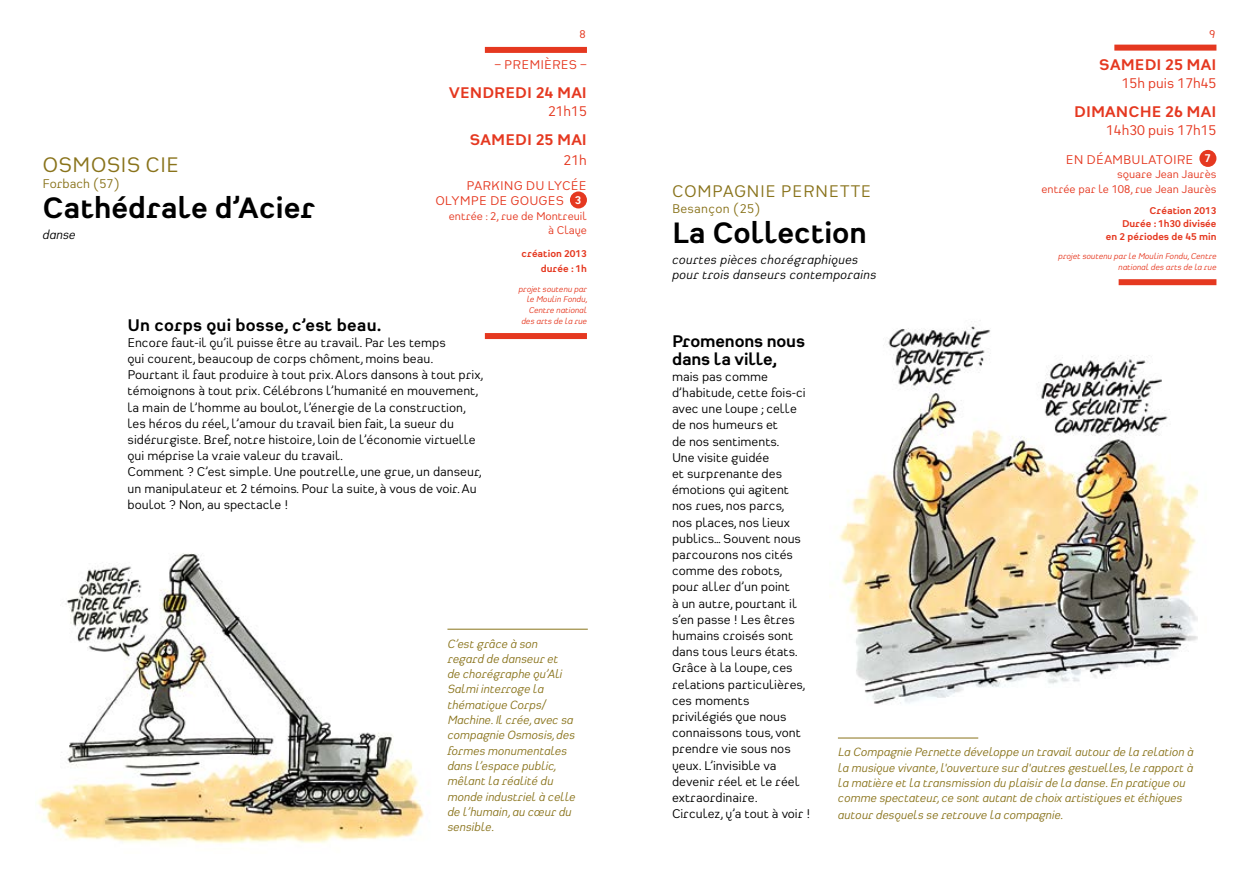
<style>
.page{position:relative;width:1259px;height:893px;background:#fff}
.page>*{position:absolute;margin:0;border:0;box-sizing:border-box;transform-origin:0 0}
.t1{font:700 31.5px "Heimat Sans";color:#000}
.t2{font:22.5px "Heimat Sans";color:#89731b}
.t3{font:700 18px "Heimat Sans";letter-spacing:.01em;color:#000}
.t4{font:700 18px/18px "Heimat Sans";letter-spacing:-.01em;color:#000}
.t5{font:18px "Heimat Sans";letter-spacing:.02em;color:#89731b}
.t6{font:700 16.5px "Heimat Sans";color:#e53820}
.t7{font:15px "Heimat Sans";color:#e53820}
.t8{font:13.5px/16.2px "Heimat Sans";color:#000}
.t9{font:italic 13.5px/15px "Heimat Sans";letter-spacing:.02em;color:#000}
.t10{font:13.5px/15.8px "Heimat Sans";color:#e53820}
.t11{font:13.5px "Heimat Sans";letter-spacing:.02em;color:#89731b}
.t12{font:13.5px "Heimat Sans";color:#89731b}
.t13{font:italic 12.75px/15.3px "Heimat Sans";color:#89731b}
.t14{font:12px/14.4px "Heimat Sans";color:#e53820;text-align:right}
.t15{font:700 12px "Heimat Sans";color:#fff}
.t16{font:700 10.5px/12.6px "Heimat Sans";color:#e53820;text-align:right}
.t17{font:italic 9px/10.8px "Heimat Sans";color:#e53820;text-align:right}
</style>
<div class="page">
<div style="left:485px;top:47px;width:102px;height:6px;background:#e53820"></div>
<div style="left:570px;top:191px;width:17px;height:17px;background:#e53820;border-radius:50%"></div>
<div style="left:485px;top:333px;width:102px;height:6px;background:#e53820"></div>
<hr style="left:447px;top:629px;width:141px;height:1px;background:#89731b">
<hr style="left:838px;top:738px;width:140px;height:1px;background:#89731b">
<div style="left:1114px;top:45px;width:102px;height:6px;background:#e53820"></div>
<div style="left:1199px;top:150px;width:17px;height:17px;background:#e53820;border-radius:50%"></div>
<div style="left:1118px;top:279px;width:98px;height:6px;background:#e53820"></div>
<img style="left:36px;top:553px;width:388px;height:291px">
<img style="left:829px;top:320px;width:370px;height:384px">
<p class="t14" style="left:579px;top:27px;width:8px">8</p>
<p class="t14" style="left:1209px;top:27px;width:8px">9</p>
<p class="t10" style="left:494px;top:57px;width:94px">– PREMIÈRES –</p>
<p class="t6" style="left:449px;top:82px;width:140px">VENDREDI 24 MAI</p>
<p class="t7" style="left:548px;top:102px;width:40px">21h15</p>
<p class="t6" style="left:470px;top:129px;width:119px">SAMEDI 25 MAI</p>
<p class="t7" style="left:563px;top:150px;width:25px">21h</p>
<p class="t10" style="left:435px;top:177px;width:153px;text-indent:31px">PARKING DU LYCÉE<br>OLYMPE DE GOUGES</p>
<p class="t2" style="left:43px;top:150px;width:139px">OSMOSIS CIE</p>
<p class="t12" style="left:43px;top:175px;width:79px">Forbach (57)</p>
<p class="t1" style="left:43px;top:187px;width:274px">Cathédrale d’Acier</p>
<p class="t9" style="left:43px;top:227px;width:35px">danse</p>
<p class="t15" style="left:575px;top:192px;width:8px">3</p>
<p class="t14" style="left:449px;top:209px;width:140px">entrée : 2, rue de Montreuil à Claye</p>
<p class="t16" style="left:521px;top:247px;width:67px">création 2013</p>
<p class="t16" style="left:541px;top:262px;width:48px">durée : 1h</p>
<p class="t17" style="left:518px;top:283px;width:71px">projet soutenu par le Moulin Fondu,<br>Centre national des arts de la rue</p>
<p class="t3" style="left:128px;top:313px;width:255px">Un corps qui bosse, c’est beau.</p>
<p class="t8" style="left:128px;top:334px;width:320px">Encore faut-il qu’il puisse être au travail. Par les temps qui courent, beaucoup de corps chôment, moins beau.</p>
<p class="t8" style="left:128px;top:366px;width:357px">Pourtant il faut produire à tout prix. Alors dansons à tout prix, témoignons à tout prix. Célébrons l’humanité en mouvement, la main de l’homme au boulot, l’énergie de la construction, les héros du réel, l’amour du travail bien fait, la sueur du sidérurgiste. Bref, notre histoire, loin de l’économie virtuelle qui méprise la vraie valeur du travail.</p>
<p class="t8" style="left:128px;top:464px;width:356px">Comment ? C’est simple. Une poutrelle, une grue, un danseur, un manipulateur et 2 témoins. Pour la suite, à vous de voir. Au boulot ? Non, au spectacle !</p>
<p class="t13" style="left:447px;top:635px;width:130px">C’est grâce à son regard de danseur et<br>de chorégraphe qu’Ali<br>Salmi interroge la thématique Corps/<br>Machine. Il crée, avec sa compagnie Osmosis, des formes monumentales dans l’espace public, mêlant la réalité du monde industriel à celle de l’humain, au cœur du sensible.</p>
<p class="t5" style="left:672px;top:180px;width:201px">COMPAGNIE PERNETTE</p>
<p class="t11" style="left:672px;top:200px;width:90px">Besançon (25)</p>
<p class="t1" style="left:672px;top:212px;width:196px">La Collection</p>
<p class="t9" style="left:672px;top:252px;width:206px">courtes pièces chorégraphiques pour trois danseurs contemporains</p>
<p class="t6" style="left:1099px;top:54px;width:119px">SAMEDI 25 MAI</p>
<p class="t7" style="left:1121px;top:74px;width:96px">15h puis 17h45</p>
<p class="t6" style="left:1074px;top:101px;width:144px">DIMANCHE 26 MAI</p>
<p class="t7" style="left:1106px;top:121px;width:112px">14h30 puis 17h15</p>
<p class="t10" style="left:1065px;top:151px;width:129px">EN DÉAMBULATOIRE</p>
<p class="t15" style="left:1204px;top:151px;width:8px">7</p>
<p class="t14" style="left:1117px;top:167px;width:101px">square Jean Jaurès</p>
<p class="t14" style="left:1041px;top:181px;width:176px">entrée par le 108, rue Jean Jaurès</p>
<p class="t16" style="left:1149px;top:204px;width:68px">Création 2013</p>
<p class="t16" style="left:1106px;top:217px;width:112px">Durée : 1h30 divisée<br>en 2 périodes de 45 min</p>
<p class="t17" style="left:1058px;top:251px;width:160px">projet soutenu par le Moulin Fondu, Centre national des arts de la rue</p>
<p class="t4" style="left:672px;top:331px;width:135px">Promenons nous dans la ville,</p>
<p class="t8" style="left:672px;top:368px;width:135px">mais pas comme d’habitude, cette fois-ci avec une loupe ; celle de nos humeurs et<br>de nos sentiments.<br>Une visite guidée<br>et surprenante des émotions qui agitent nos rues, nos parcs, nos places, nos lieux publics… Souvent nous parcourons nos cités comme des robots, pour aller d’un point<br>à un autre, pourtant il s’en passe ! Les êtres humains croisés sont dans tous leurs états.</p>
<p class="t8" style="left:672px;top:660px;width:135px">Grâce à la loupe, ces relations particulières, ces moments privilégiés que nous connaissons tous, vont prendre vie sous nos yeux. L’invisible va devenir réel et le réel extraordinaire.</p>
<p class="t8" style="left:672px;top:805px;width:140px">Circulez, y’a tout à voir !</p>
<p class="t13" style="left:838px;top:744px;width:357px">La Compagnie Pernette développe un travail autour de la relation à la musique vivante, l'ouverture sur d'autres gestuelles, le rapport à la matière et la transmission du plaisir de la danse. En pratique ou comme spectateur, ce sont autant de choix artistiques et éthiques autour desquels se retrouve la compagnie.</p>
</div>
